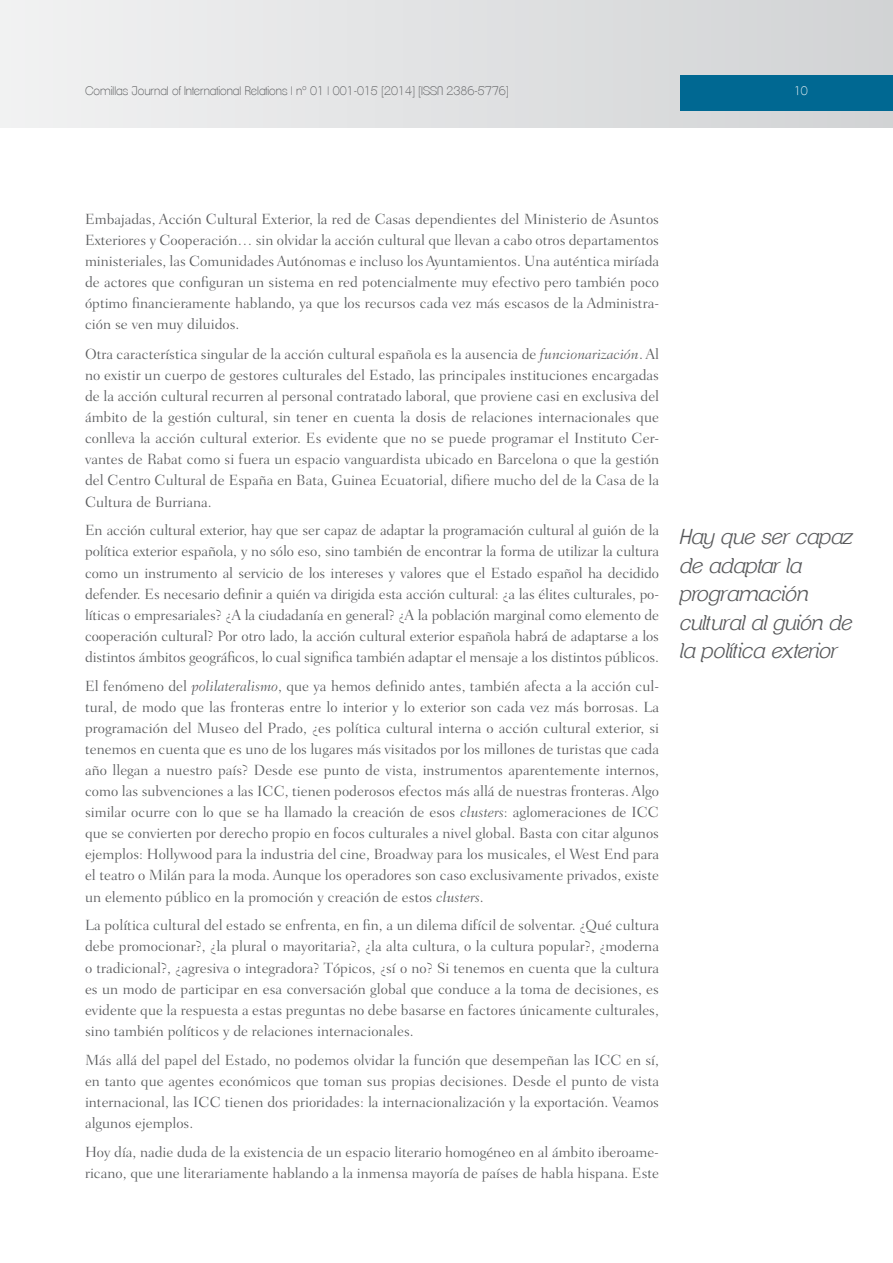
<style>
.page{position:relative;width:893px;height:1263px;background:#fff}
.page>*{position:absolute;margin:0;border:0;box-sizing:border-box;transform-origin:0 0}
.t1{font:italic 300 21px/28.5px "Clemente P Daf";color:#58595b}
.t2{font:300 15px/21.1px "Fairfield LH";color:#58595b;text-align:justify}
.t3{font:200 12px "Clemente P Dac";color:#58595b}
.t4{font:200 12px "Clemente P Dac";color:#fff}
.s1{font-style:italic}
</style>
<div class="page">
<div style="left:0;top:0;width:893px;height:128px;background:linear-gradient(to right,#f1f2f2,#d1d3d4)"></div>
<div style="left:680px;top:75px;width:213px;height:36px;background:#006892"></div>
<p class="t3" style="left:85px;top:83px;width:425px">Comillas Journal of International Relations | nº 01 | 001-015 [2014] [ISSN 2386-5776]</p>
<p class="t4" style="left:794px;top:83px;width:15px">10</p>
<p class="t2" style="left:85px;top:208px;width:576px">Embajadas, Acción Cultural Exterior, la red de Casas dependientes del Ministerio de Asuntos Exteriores y Cooperación… sin olvidar la acción cultural que llevan a cabo otros departamentos ministeriales, las Comunidades Autónomas e incluso los Ayuntamientos. Una auténtica miríada de actores que configuran un sistema en red potencialmente muy efectivo pero también poco óptimo financieramente hablando, ya que los recursos cada vez más escasos de la Administra&shy;ción se ven muy diluidos.</p>
<p class="t2" style="left:85px;top:343px;width:576px">Otra característica singular de la acción cultural española es la ausencia de <span class="s1">funcionarización</span>. Al no existir un cuerpo de gestores culturales del Estado, las principales instituciones encargadas de la acción cultural recurren al personal contratado laboral, que proviene casi en exclusiva del ámbito de la gestión cultural, sin tener en cuenta la dosis de relaciones internacionales que conlleva la acción cultural exterior. Es evidente que no se puede programar el Instituto Cer&shy;vantes de Rabat como si fuera un espacio vanguardista ubicado en Barcelona o que la gestión del Centro Cultural de España en Bata, Guinea Ecuatorial, difiere mucho del de la Casa de la Cultura de Burriana.</p>
<p class="t2" style="left:85px;top:520px;width:576px">En acción cultural exterior, hay que ser capaz de adaptar la programación cultural al guión de la política exterior española, y no sólo eso, sino también de encontrar la forma de utilizar la cultura como un instrumento al servicio de los intereses y valores que el Estado español ha decidido defender. Es necesario definir a quién va dirigida esta acción cultural: ¿a las élites culturales, po&shy;líticas o empresariales? ¿A la ciudadanía en general? ¿A la población marginal como elemento de cooperación cultural? Por otro lado, la acción cultural exterior española habrá de adaptarse a los distintos ámbitos geográficos, lo cual significa también adaptar el mensaje a los distintos públicos.</p>
<p class="t2" style="left:85px;top:675px;width:576px">El fenómeno del <span class="s1">polilateralismo</span>, que ya hemos definido antes, también afecta a la acción cul&shy;tural, de modo que las fronteras entre lo interior y lo exterior son cada vez más borrosas. La programación del Museo del Prado, ¿es política cultural interna o acción cultural exterior, si tenemos en cuenta que es uno de los lugares más visitados por los millones de turistas que cada año llegan a nuestro país? Desde ese punto de vista, instrumentos aparentemente internos, como las subvenciones a las ICC, tienen poderosos efectos más allá de nuestras fronteras. Algo similar ocurre con lo que se ha llamado la creación de esos <span class="s1">clusters</span>: aglomeraciones de ICC que se convierten por derecho propio en focos culturales a nivel global. Basta con citar algunos ejemplos: Hollywood para la industria del cine, Broadway para los musicales, el West End para el teatro o Milán para la moda. Aunque los operadores son caso exclusivamente privados, existe un elemento público en la promoción y creación de estos <span class="s1">clusters</span>.</p>
<p class="t2" style="left:85px;top:915px;width:576px">La política cultural del estado se enfrenta, en fin, a un dilema difícil de solventar. ¿Qué cultura debe promocionar?, ¿la plural o mayoritaria?, ¿la alta cultura, o la cultura popular?, ¿moderna o tradicional?, ¿agresiva o integradora? Tópicos, ¿sí o no? Si tenemos en cuenta que la cultura es un modo de participar en esa conversación global que conduce a la toma de decisiones, es evidente que la respuesta a estas preguntas no debe basarse en factores únicamente culturales, sino también políticos y de relaciones internacionales.</p>
<p class="t2" style="left:85px;top:1049px;width:576px">Más allá del papel del Estado, no podemos olvidar la función que desempeñan las ICC en sí, en tanto que agentes económicos que toman sus propias decisiones. Desde el punto de vista internacional, las ICC tienen dos prioridades: la internacionalización y la exportación. Veamos algunos ejemplos.</p>
<p class="t2" style="left:85px;top:1141px;width:576px">Hoy día, nadie duda de la existencia de un espacio literario homogéneo en al ámbito iberoame&shy;ricano, que une literariamente hablando a la inmensa mayoría de países de habla hispana. Este</p>
<h1 class="t1" style="left:680px;top:522px;width:174px">Hay que ser capaz de adaptar la programación cultural al guión de la política exterior</h1>
</div>
